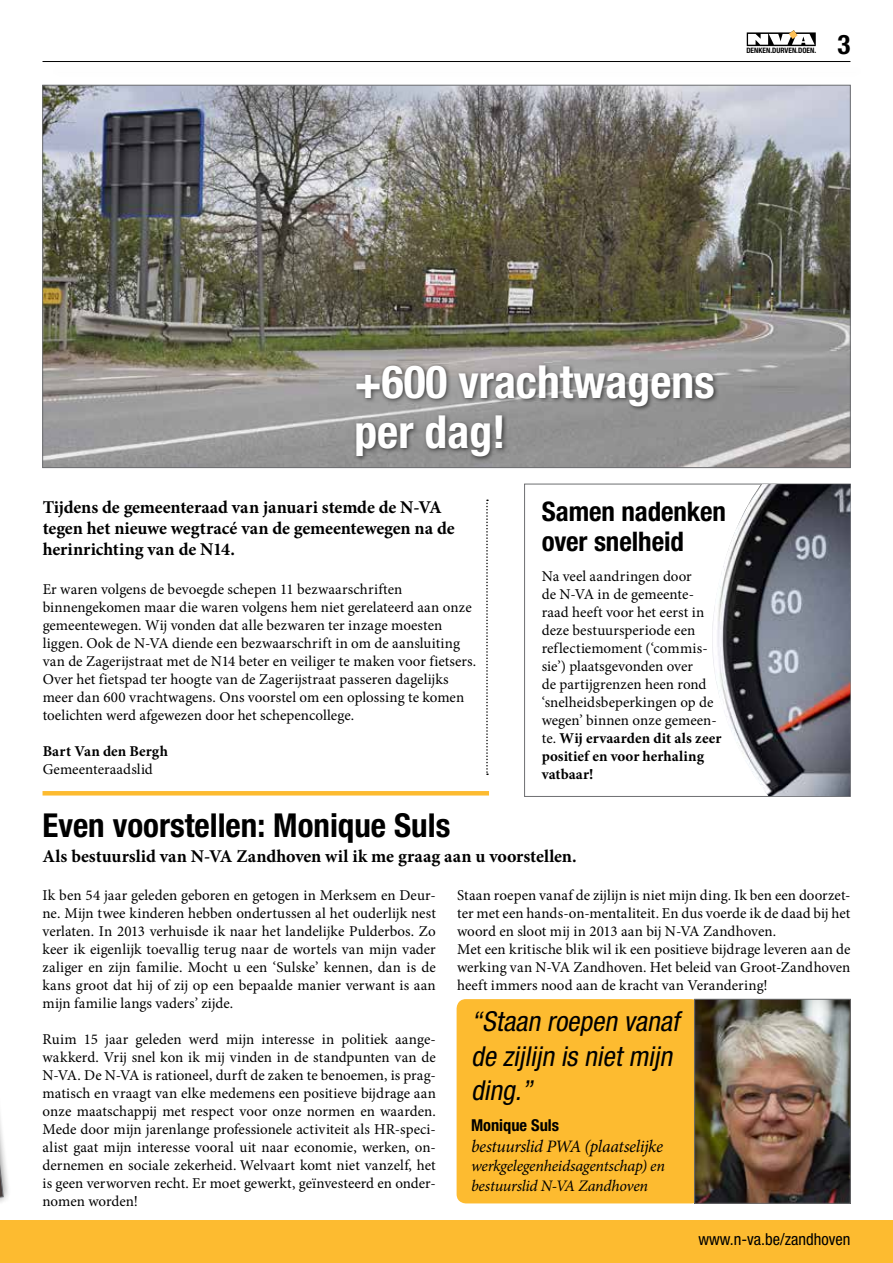
<style>
.page{position:relative;width:893px;height:1263px;background:#fff}
.page>*{position:absolute;margin:0;border:0;box-sizing:border-box;transform-origin:0 0}
.t1{font:700 condensed 45.6px/49.8px "Helvetica Neue LT Std";color:#fff}
.t2{font:700 condensed 33px "Helvetica Neue LT Std";color:#000}
.t3{font:italic condensed 27.45px/34.3px "Helvetica Neue LT Std";color:#000}
.t4{font:700 condensed 27px/30px "Helvetica Neue LT Std";letter-spacing:-.005em;color:#000}
.t5{font:700 18px/21px "Minion Pro";letter-spacing:-.005em;color:#000}
.t6{font:italic 17.55px "Minion Pro";letter-spacing:-.025em;color:#000}
.t7{font:condensed 16.5px "Helvetica Neue LT Std";color:#000}
.t8{font:700 condensed 16.35px "Helvetica Neue LT Std";color:#000}
.t9{font:italic 16.05px/19.2px "Minion Pro";letter-spacing:-.015em;color:#000}
.t10{font:15px/18px "Minion Pro";color:#000}
.t11{font:700 15px "Minion Pro";letter-spacing:.005em;color:#000}
.t12{font:700 condensed 7.5px "Helvetica Neue LT Std";color:#000}
.s1{font-weight:700}
</style>
<div class="page">
<div style="left:0;top:1220px;width:893px;height:43px;background:#fdbb30"></div>
<hr style="left:43px;top:61px;width:807px;height:1px;background:#000">
<svg style="left:747px;top:30px;width:69px;height:16px"></svg>
<img style="left:45px;top:87px;width:803px;height:379px">
<svg style="left:0;top:1117px;width:8px;height:86px"></svg>
<div style="left:353px;top:363px;width:367px;height:99px;background:#000;opacity:.6"></div>
<img style="left:710px;top:484px;width:140px;height:312px">
<div style="left:457px;top:999px;width:237px;height:204px;background:#fdbb30"></div>
<img style="left:696px;top:1001px;width:152px;height:200px">
<div style="left:694px;top:999px;width:156px;height:204px;border:1px solid #6d6e71"></div>
<hr style="left:43px;top:791px;width:446px;height:4px;background:#fdbb30">
<svg style="left:486px;top:500px;width:2px;height:275px"></svg>
<p class="t12" style="left:746px;top:46px;width:71px">DENKEN.DURVEN.DOEN.</p>
<h3 class="t4" style="left:837px;top:29px;width:14px">3</h3>
<h1 class="t1" style="left:354px;top:356px;width:362px">+600 vrachtwagens per dag!</h1>
<p class="t5" style="left:43px;top:496px;width:413px">Tijdens de gemeenteraad van januari stemde de N-VA tegen het nieuwe wegtracé van de gemeentewegen na de herinrichting van de N14.</p>
<p class="t10" style="left:43px;top:580px;width:435px">Er waren volgens de bevoegde schepen 11 bezwaarschriften binnengekomen maar die waren volgens hem niet gerelateerd aan onze gemeentewegen. Wij vonden dat alle bezwaren ter inzage moesten liggen. Ook de N-VA diende een bezwaarschrift in om de aansluiting van de Zagerijstraat met de N14 beter en veiliger te maken voor fietsers.<br>Over het fietspad ter hoogte van de Zagerijstraat passeren dagelijks meer dan 600 vrachtwagens. Ons voorstel om een oplossing te komen toelichten werd afgewezen door het schepencollege.</p>
<p class="t11" style="left:43px;top:740px;width:127px">Bart Van den Bergh</p>
<p class="t10" style="left:43px;top:760px;width:112px">Gemeenteraadslid</p>
<h3 class="t4" style="left:542px;top:495px;width:186px">Samen nadenken over snelheid</h3>
<p class="t10" style="left:542px;top:567px;width:181px">Na veel aandringen door<br>de N-VA in de gemeente&shy;raad heeft voor het eerst in deze bestuursperiode een reflectiemoment (‘commis&shy;sie’) plaatsgevonden over<br>de partijgrenzen heen rond ‘snelheidsbeperkingen op de wegen’ binnen onze gemeen&shy;te. <span class="s1">Wij ervaarden dit als zeer positief en voor herhaling vatbaar!</span></p>
<h2 class="t2" style="left:43px;top:805px;width:409px">Even voorstellen: Monique Suls</h2>
<p class="t5" style="left:43px;top:845px;width:536px">Als bestuurslid van N-VA Zandhoven wil ik me graag aan u voorstellen.</p>
<p class="t10" style="left:43px;top:886px;width:395px;text-align:justify">Ik ben 54 jaar geleden geboren en getogen in Merksem en Deur&shy;ne. Mijn twee kinderen hebben ondertussen al het ouderlijk nest verlaten. In 2013 verhuisde ik naar het landelijke Pulderbos. Zo keer ik eigenlijk toevallig terug naar de wortels van mijn vader zaliger en zijn familie. Mocht u een ‘Sulske’ kennen, dan is de kans groot dat hij of zij op een bepaalde manier verwant is aan mijn familie langs vaders’ zijde.</p>
<p class="t10" style="left:43px;top:1030px;width:395px;text-align:justify">Ruim 15 jaar geleden werd mijn interesse in politiek aange&shy;wakkerd. Vrij snel kon ik mij vinden in de standpunten van de N-VA. De N-VA is rationeel, durft de zaken te benoemen, is prag&shy;matisch en vraagt van elke medemens een positieve bijdrage aan onze maatschappij met respect voor onze normen en waarden.<br>Mede door mijn jarenlange professionele activiteit als HR-speci&shy;alist gaat mijn interesse vooral uit naar economie, werken, on&shy;dernemen en sociale zekerheid. Welvaart komt niet vanzelf, het is geen verworven recht. Er moet gewerkt, geïnvesteerd en onder&shy;nomen worden!</p>
<p class="t10" style="left:457px;top:886px;width:395px">Staan roepen vanaf de zijlijn is niet mijn ding. Ik ben een doorzet&shy;ter met een hands-on-mentaliteit. En dus voerde ik de daad bij het woord en sloot mij in 2013 aan bij N-VA Zandhoven.<br>Met een kritische blik wil ik een positieve bijdrage leveren aan de werking van N-VA Zandhoven. Het beleid van Groot-Zandhoven heeft immers nood aan de kracht van Verandering!</p>
<h3 class="t3" style="left:471px;top:1004px;width:215px">“Staan roepen vanaf de zijlijn is nietmijn ding.”</h3>
<p class="t8" style="left:471px;top:1115px;width:90px">Monique Suls</p>
<p class="t6" style="left:471px;top:1134px;width:194px">bestuurslid PWA (plaatselijke</p>
<p class="t9" style="left:471px;top:1156px;width:195px">werkgelegenheidsagentschap) en bestuurslid N-VA Zandhoven</p>
<p class="t7" style="left:698px;top:1229px;width:154px">www.n-va.be/zandhoven</p>
</div>
